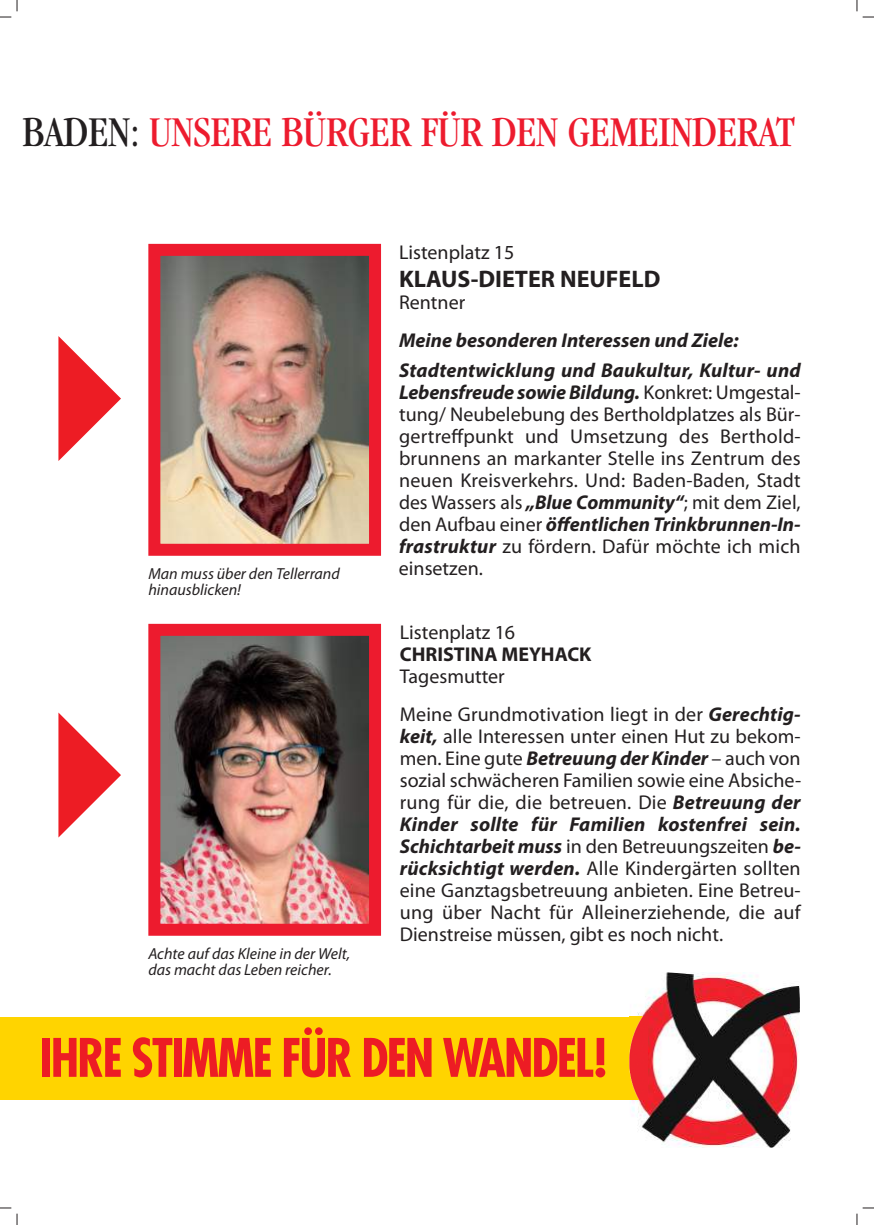
<style>
.page{position:relative;width:874px;height:1225px;background:#fff}
.page>*{position:absolute;margin:0;border:0;box-sizing:border-box;transform-origin:0 0}
.t1{font:700 condensed 51.6px "Futura LT";letter-spacing:-.04em;color:#ed1c24}
.t2{font:condensed 44px "Garamond";color:#ed1b2e}
.t3{font:700 24px "Myriad Pro";color:#231f20}
.t4{font:20px/22px "Myriad Pro";color:#231f20;text-align:justify}
.t5{font:italic 700 20px/30px "Myriad Pro";letter-spacing:.005em;color:#231f20}
.t6{font:700 20px "Myriad Pro";color:#231f20}
.t7{font:italic 16px/16px "Myriad Pro";color:#231f20}
.s1{color:#231f20}
.s2{font-weight:700;font-style:italic}
</style>
<div class="page">
<svg style="left:856px;top:1207px;width:17px;height:17px"></svg>
<div style="left:0;top:1017px;width:647px;height:83px;background:#ffd400"></div>
<img style="left:629px;top:972px;width:170px;height:175px">
<img style="left:629px;top:1017px;width:18px;height:83px">
<img style="left:161px;top:257px;width:207px;height:286px">
<div style="left:148px;top:244px;width:233px;height:312px;border:12px solid #ed1b2e"></div>
<img style="left:161px;top:637px;width:207px;height:285px">
<div style="left:148px;top:624px;width:233px;height:311px;border:12px solid #ed1b2e"></div>
<h2 class="t2" style="left:22px;top:115px;width:774px"><span class="s1">BADEN:</span> UNSERE BÜRGER FÜR DEN GEMEINDERAT</h2>
<p class="t7" style="left:148px;top:567px;width:193px">Man muss über den Tellerrand hinausblicken!</p>
<p class="t7" style="left:148px;top:947px;width:203px">Achte auf das Kleine in der Welt, das macht das Leben reicher.</p>
<p class="t4" style="left:399px;top:243px;width:117px">Listenplatz 15</p>
<p class="t3" style="left:399px;top:270px;width:263px">KLAUS-DIETER NEUFELD</p>
<p class="t4" style="left:399px;top:293px;width:68px">Rentner</p>
<p class="t5" style="left:399px;top:327px;width:403px">Meine besonderen Interessen und Ziele:<br>Stadtentwicklung und Baukultur, Kultur- und</p>
<p class="t4" style="left:398px;top:383px;width:403px"><span class="s2">Lebensfreude sowie Bildung.</span> Konkret: Umgestal&shy;tung/ Neubelebung des Bertholdplatzes als Bür&shy;gertreffpunkt und Umsetzung des Berthold&shy;brunnens an markanter Stelle ins Zentrum des neuen Kreisverkehrs. Und: Baden-Baden, Stadt des Wassers als <span class="s2">„Blue Community“</span>; mit dem Ziel, den Aufbau einer <span class="s2">öffentlichen Trinkbrunnen-In&shy;frastruktur</span> zu fördern. Dafür möchte ich mich einsetzen.</p>
<p class="t4" style="left:399px;top:623px;width:117px">Listenplatz 16</p>
<p class="t6" style="left:399px;top:646px;width:193px">CHRISTINA MEYHACK</p>
<p class="t4" style="left:399px;top:659px;width:402px;line-height:38px">Tagesmutter<br>Meine Grundmotivation liegt in der <span class="s2">Gerechtig-</span></p>
<p class="t4" style="left:399px;top:727px;width:402px"><span class="s2">keit,</span> alle Interessen unter einen Hut zu bekom&shy;men. Eine gute <span class="s2">Betreuung der Kinder</span> – auch von sozial schwächeren Familien sowie eine Absiche&shy;rung für die, die betreuen. Die <span class="s2">Betreuung der Kinder sollte für Familien kostenfrei sein.<br>Schichtarbeit muss</span> in den Betreuungszeiten <span class="s2">be&shy;rücksichtigt werden.</span> Alle Kindergärten sollten eine Ganztagsbetreuung anbieten. Eine Betreu&shy;ung über Nacht für Alleinerziehende, die auf Dienstreise müssen, gibt es noch nicht.</p>
<h1 class="t1" style="left:39px;top:1034px;width:568px">IHRE STIMME FÜR DEN WANDEL!</h1>
</div>
